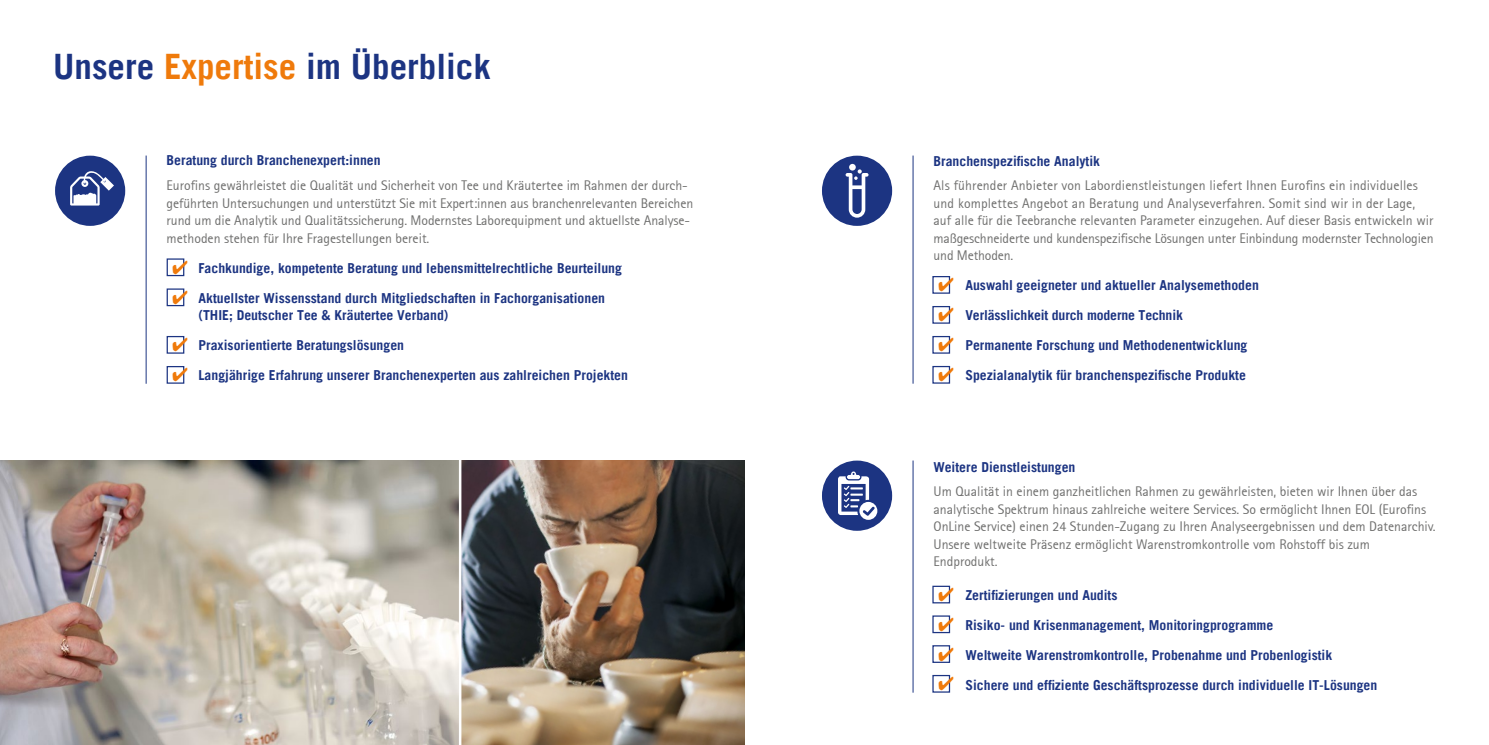
<style>
.page{position:relative;width:1489px;height:745px;background:#fff}
.page>*{position:absolute;margin:0;border:0;box-sizing:border-box;transform-origin:0 0}
.t1{font:700 35px "Trade Gothic LT";color:#1c3482}
.t2{font:500 18.75px/30px "ITC Zapf Dingbats";color:#ef7a0b;text-align:justify}
.t3{font:13.75px/17.5px "Agfa Rotis Sans Serif";color:#6f6f6e}
.t4{font:700 13.75px/30px "Trade Gothic LT";color:#1c3482}
.s1{color:#ef7a0b}
</style>
<div class="page">
<div style="left:167px;top:258px;width:17px;height:18px;border:1px solid #1c3482"></div>
<div style="left:167px;top:288px;width:17px;height:18px;border:1px solid #1c3482"></div>
<div style="left:167px;top:336px;width:17px;height:17px;border:1px solid #1c3482"></div>
<div style="left:167px;top:366px;width:17px;height:17px;border:1px solid #1c3482"></div>
<img style="left:0;top:460px;width:744px;height:284px">
<hr style="left:459px;top:459px;width:2px;height:285px;background:#fff">
<hr style="left:146px;top:155px;width:1px;height:228px;background:#1c3482">
<div style="left:55px;top:155px;width:70px;height:71px;background:#1c3482;border-radius:50%"></div>
<svg style="left:70px;top:171px;width:44px;height:34px"></svg>
<hr style="left:912px;top:155px;width:1px;height:228px;background:#1c3482">
<hr style="left:912px;top:460px;width:1px;height:232px;background:#1c3482">
<div style="left:822px;top:460px;width:70px;height:70px;background:#1c3482;border-radius:50%"></div>
<svg style="left:838px;top:471px;width:39px;height:48px"></svg>
<div style="left:822px;top:155px;width:70px;height:71px;background:#1c3482;border-radius:50%"></div>
<svg style="left:845px;top:164px;width:23px;height:53px"></svg>
<div style="left:932px;top:276px;width:18px;height:17px;border:1px solid #1c3482"></div>
<div style="left:932px;top:306px;width:18px;height:17px;border:1px solid #1c3482"></div>
<div style="left:932px;top:336px;width:18px;height:17px;border:1px solid #1c3482"></div>
<div style="left:932px;top:365px;width:18px;height:18px;border:1px solid #1c3482"></div>
<div style="left:932px;top:585px;width:18px;height:18px;border:1px solid #1c3482"></div>
<div style="left:932px;top:644px;width:18px;height:18px;border:1px solid #1c3482"></div>
<div style="left:932px;top:674px;width:18px;height:18px;border:1px solid #1c3482"></div>
<svg style="left:173px;top:260px;width:12px;height:44px"></svg>
<svg style="left:173px;top:338px;width:12px;height:43px"></svg>
<h1 class="t1" style="left:53px;top:44px;width:439px">Unsere <span class="s1">Expertise</span> im Überblick</h1>
<p class="t4" style="left:167px;top:145px;width:215px">Beratung durch Branchenexpert:innen</p>
<p class="t3" style="left:167px;top:176px;width:528px">Eurofins gewährleistet die Qualität und Sicherheit von Tee und Kräutertee im Rahmen der durch&shy;geführten Untersuchungen und unterstützt Sie mit Expert:innen aus branchenrelevanten Bereichen rund um die Analytik und Qualitätssicherung. Modernstes Laborequipment und aktuellste Analyse&shy;methoden stehen für Ihre Fragestellungen bereit.</p>
<p class="t4" style="left:198px;top:252px;width:425px">Fachkundige, kompetente Beratung und lebensmittelrechtliche Beurteilung<br>Aktuellster Wissensstand durch Mitgliedschaften in Fachorganisationen</p>
<p class="t4" style="left:198px;top:300px;width:431px">(THIE; Deutscher Tee &amp; Kräutertee Verband)<br>Praxisorientierte Beratungslösungen<br>Langjährige Erfahrung unserer Branchenexperten aus zahlreichen Projekten</p>
<p class="t4" style="left:933px;top:145px;width:168px">Branchenspezifische Analytik</p>
<p class="t3" style="left:933px;top:176px;width:502px">Als führender Anbieter von Labordienstleistungen liefert Ihnen Eurofins ein individuelles und komplettes Angebot an Beratung und Analyseverfahren. Somit sind wir in der Lage, auf alle für die Teebranche relevanten Parameter einzugehen. Auf dieser Basis entwickeln wir maßgeschneiderte und kundenspezifische Lösungen unter Einbindung modernster Technologien und Methoden.</p>
<p class="t4" style="left:965px;top:270px;width:295px">Auswahl geeigneter und aktueller Analysemethoden Verlässlichkeit durch moderne Technik<br>Permanente Forschung und Methodenentwicklung Spezialanalytik für branchenspezifische Produkte</p>
<h2 class="t2" style="left:937px;top:270px;width:17px">✔ ✔ ✔ ✔</h2>
<p class="t4" style="left:933px;top:451px;width:143px">Weitere Dienstleistungen</p>
<p class="t3" style="left:933px;top:482px;width:503px">Um Qualität in einem ganzheitlichen Rahmen zu gewährleisten, bieten wir Ihnen über das analytische Spektrum hinaus zahlreiche weitere Services. So ermöglicht Ihnen EOL (Eurofins OnLine Service) einen 24 Stunden-Zugang zu Ihren Analyseergebnissen und dem Datenarchiv.<br>Unsere weltweite Präsenz ermöglicht Warenstromkontrolle vom Rohstoff bis zum Endprodukt.</p>
<p class="t4" style="left:965px;top:579px;width:413px">Zertifizierungen und Audits<br>Risiko- und Krisenmanagement, Monitoringprogramme<br>Weltweite Warenstromkontrolle, Probenahme und Probenlogistik Sichere und effiziente Geschäftsprozesse durch individuelle IT-Lösungen</p>
<h2 class="t2" style="left:937px;top:579px;width:17px">✔ ✔ ✔ ✔</h2>
</div>
